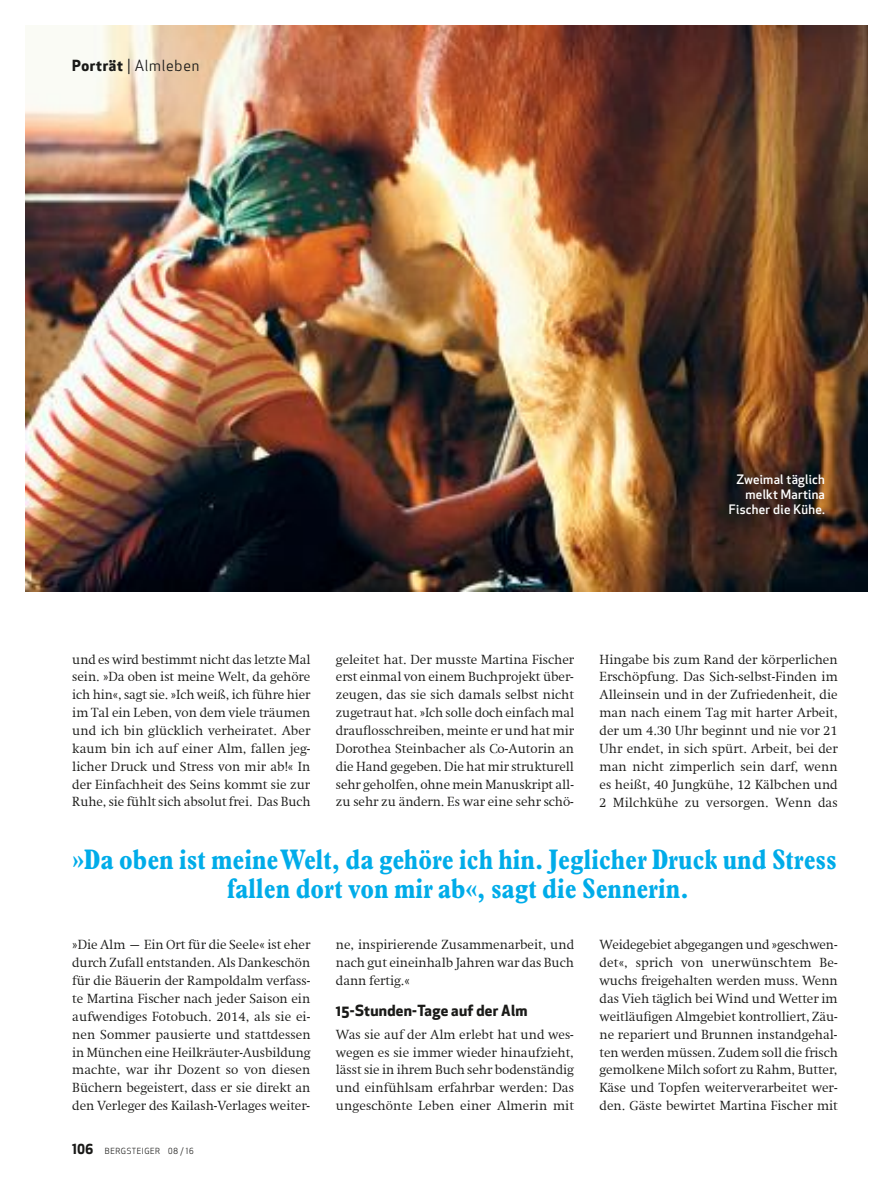
<style>
.page{position:relative;width:893px;height:1191px;background:#fff}
.page>*{position:absolute;margin:0;border:0;box-sizing:border-box;transform-origin:0 0}
.t1{font:700 condensed 28.5px/28.5px "Plantin";color:#00ace9;text-align:center}
.t2{font:700 15px "Apex New";letter-spacing:.02em;color:#1a1a18}
.t3{font:15px "Apex New";letter-spacing:.05em;color:#1a1a18}
.t4{font:700 13.5px "Apex New";color:#1a1a18}
.t5{font:300 13.35px/17.9px "Swift Com";color:#1a1a18;text-align:justify}
.t6{font:500 12.75px/15px "Apex New";letter-spacing:.02em;color:#fff;text-align:right}
.t7{font:8.25px "Apex New";letter-spacing:.07em;color:#1a1a18;scale:.96 1}
.s1{font-weight:700}
</style>
<div class="page">
<img style="left:26px;top:26px;width:841px;height:566px">
<p class="t3" style="left:72px;top:56px;width:128px"><span class="s1">Porträt</span> | Almleben</p>
<p class="t6" style="left:729px;top:472px;width:97px">Zweimal täglich melkt Martina<br>Fischer die Kühe.</p>
<p class="t5" style="left:72px;top:650px;width:240px">und es wird bestimmt nicht das letzte Mal sein. »Da oben ist meine Welt, da gehöre ich hin«, sagt sie. »Ich weiß, ich führe hier im Tal ein Leben, von dem viele träumen und ich bin glücklich verheiratet. Aber kaum bin ich auf einer Alm, fallen jeg&shy;licher Druck und Stress von mir ab!« In der Einfachheit des Seins kommt sie zur Ruhe, sie fühlt sich absolut frei. Das Buch</p>
<p class="t5" style="left:336px;top:650px;width:240px">geleitet hat. Der musste Martina Fischer erst einmal von einem Buchprojekt über&shy;zeugen, das sie sich damals selbst nicht zugetraut hat. »Ich solle doch einfach mal drauflosschreiben, meinte er und hat mir Dorothea Steinbacher als Co-Autorin an die Hand gegeben. Die hat mir strukturell sehr geholfen, ohne mein Manuskript all&shy;zu sehr zu ändern. Es war eine sehr schö-</p>
<p class="t5" style="left:600px;top:650px;width:240px">Hingabe bis zum Rand der körperlichen Erschöpfung. Das Sich-selbst-Finden im Alleinsein und in der Zufriedenheit, die man nach einem Tag mit harter Arbeit, der um 4.30 Uhr beginnt und nie vor 21<br>Uhr endet, in sich spürt. Arbeit, bei der man nicht zimperlich sein darf, wenn es heißt, 40 Jungkühe, 12 Kälbchen und 2 Milchkühe zu versorgen. Wenn das</p>
<h1 class="t1" style="left:73px;top:845px;width:766px">»Da oben ist meine Welt, da gehöre ich hin. Jeglicher Druck und Stress fallen dort von mir ab«, sagt die Sennerin.</h1>
<p class="t5" style="left:72px;top:936px;width:240px">»Die Alm – Ein Ort für die Seele« ist eher durch Zufall entstanden. Als Dankeschön für die Bäuerin der Rampoldalm verfass&shy;te Martina Fischer nach jeder Saison ein aufwendiges Fotobuch. 2014, als sie ei&shy;nen Sommer pausierte und stattdessen in München eine Heilkräuter-Ausbildung machte, war ihr Dozent so von diesen Büchern begeistert, dass er sie direkt an den Verleger des Kailash-Verlages weiter-</p>
<p class="t4" style="left:72px;top:1139px;width:23px">106</p>
<p class="t7" style="left:105px;top:1146px;width:94px">BergSteigeR 08 / 16</p>
<p class="t5" style="left:336px;top:936px;width:240px">ne, inspirierende Zusammenarbeit, und nach gut eineinhalb Jahren war das Buch dann fertig.«</p>
<p class="t2" style="left:336px;top:1000px;width:193px">15-Stunden-Tage auf der Alm</p>
<p class="t5" style="left:336px;top:1025px;width:240px">Was sie auf der Alm erlebt hat und wes&shy;wegen es sie immer wieder hinaufzieht, lässt sie in ihrem Buch sehr bodenständig und einfühlsam erfahrbar werden: Das ungeschönte Leben einer Almerin mit</p>
<p class="t5" style="left:600px;top:936px;width:240px">Weidegebiet abgegangen und »geschwen&shy;det«, sprich von unerwünschtem Be&shy;wuchs freigehalten werden muss. Wenn das Vieh täglich bei Wind und Wetter im weitläufigen Almgebiet kontrolliert, Zäu&shy;ne repariert und Brunnen instandgehal&shy;ten werden müssen. Zudem soll die frisch gemolkene Milch sofort zu Rahm, Butter, Käse und Topfen weiterverarbeitet wer&shy;den. Gäste bewirtet Martina Fischer mit</p>
</div>
